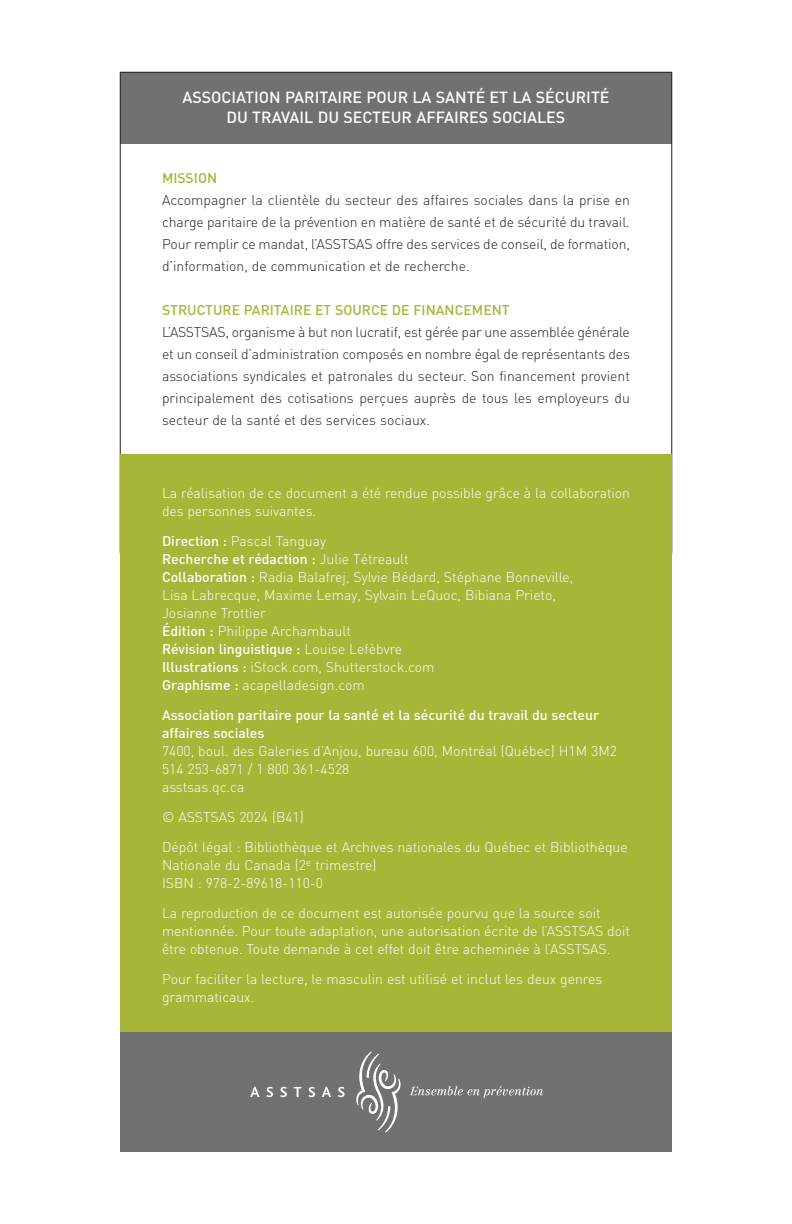
<style>
.page{position:relative;width:792px;height:1224px;background:#fff}
.page>*{position:absolute;margin:0;border:0;box-sizing:border-box;transform-origin:0 0}
.t1{font:500 16px/20px "DIN";color:#fff;text-align:center}
.t2{font:300 14px/18px "DIN";color:#fff}
.t3{font:300 14px/22px "DIN";color:#231f20;text-align:justify}
.t4{font:500 14px/18px "DIN";color:#fff}
.t5{font:500 14px "DIN";color:#a7b639}
.s1{font-weight:500}
.s2{font-weight:300}
</style>
<div class="page">
<div style="left:120px;top:72px;width:552px;height:72px;background:#727172"></div>
<div style="left:120px;top:454px;width:552px;height:590px;background:#a7b639"></div>
<div style="left:120px;top:1032px;width:552px;height:120px;background:#727172"></div>
<svg style="left:250px;top:1087px;width:10px;height:10px"></svg>
<svg style="left:266px;top:1087px;width:7px;height:10px"></svg>
<svg style="left:280px;top:1087px;width:7px;height:10px"></svg>
<svg style="left:294px;top:1087px;width:8px;height:10px"></svg>
<svg style="left:308px;top:1087px;width:7px;height:10px"></svg>
<svg style="left:322px;top:1087px;width:9px;height:10px"></svg>
<svg style="left:338px;top:1087px;width:7px;height:10px"></svg>
<svg style="left:410px;top:1086px;width:133px;height:12px"></svg>
<svg style="left:356px;top:1052px;width:45px;height:80px"></svg>
<p class="t1" style="left:182px;top:87px;width:429px">ASSOCIATION PARITAIRE POUR LA SANTÉ ET LA SÉCURITÉ<br>DU TRAVAIL DU SECTEUR AFFAIRES SOCIALES</p>
<p class="t5" style="left:162px;top:169px;width:57px">MISSION</p>
<p class="t3" style="left:162px;top:189px;width:469px">Accompagner la clientèle du secteur des affaires sociales dans la prise en charge paritaire de la prévention en matière de santé et de sécurité du travail.<br>Pour remplir ce mandat, l’ASSTSAS offre des services de conseil, de formation, d’information, de communication et de recherche.</p>
<p class="t5" style="left:162px;top:301px;width:349px">STRUCTURE PARITAIRE ET SOURCE DE FINANCEMENT</p>
<p class="t3" style="left:162px;top:321px;width:469px">L’ASSTSAS, organisme à but non lucratif, est gérée par une assemblée générale et un conseil d’administration composés en nombre égal de représentants des associations syndicales et patronales du secteur. Son financement provient principalement des cotisations perçues auprès de tous les employeurs du secteur de la santé et des services sociaux.</p>
<p class="t2" style="left:162px;top:484px;width:470px">La réalisation de ce document a été rendue possible grâce à la collaboration des personnes suivantes.</p>
<p class="t2" style="left:162px;top:532px;width:166px"><span class="s1">Direction :</span> Pascal Tanguay</p>
<p class="t4" style="left:162px;top:550px;width:248px">Recherche et rédaction : <span class="s2">Julie Tétreault</span></p>
<p class="t2" style="left:162px;top:568px;width:413px"><span class="s1">Collaboration :</span> Radia Balafrej, Sylvie Bédard, Stéphane Bonneville,<br>Lisa Labrecque, Maxime Lemay, Sylvain LeQuoc, Bibiana Prieto,<br>Josianne Trottier</p>
<p class="t2" style="left:162px;top:622px;width:190px"><span class="s1">Édition :</span> Philippe Archambault</p>
<p class="t4" style="left:162px;top:640px;width:242px">Révision linguistique : <span class="s2">Louise Lefèbvre</span></p>
<p class="t2" style="left:162px;top:658px;width:274px"><span class="s1">Illustrations :</span> iStock.com, Shutterstock.com</p>
<p class="t2" style="left:162px;top:676px;width:204px"><span class="s1">Graphisme :</span> acapelladesign.com</p>
<p class="t4" style="left:162px;top:706px;width:439px">Association paritaire pour la santé et la sécurité du travail du secteur affaires sociales</p>
<p class="t2" style="left:162px;top:742px;width:457px">7400, boul. des Galeries d’Anjou, bureau 600, Montréal (Québec) H1M 3M2</p>
<p class="t2" style="left:162px;top:760px;width:189px">514 253-6871 / 1 800 361-4528</p>
<p class="t2" style="left:162px;top:778px;width:84px">asstsas.qc.ca</p>
<p class="t2" style="left:162px;top:808px;width:143px">© ASSTSAS 2024 (B41)</p>
<p class="t2" style="left:162px;top:838px;width:467px">Dépôt légal : Bibliothèque et Archives nationales du Québec et Bibliothèque<br>Nationale du Canada (2<sup>e</sup> trimestre)</p>
<p class="t2" style="left:162px;top:874px;width:163px">ISBN : 978-2-89618-110-0</p>
<p class="t2" style="left:162px;top:904px;width:470px">La reproduction de ce document est autorisée pourvu que la source soit mentionnée. Pour toute adaptation, une autorisation écrite de l’ASSTSAS doit être obtenue. Toute demande à cet effet doit être acheminée à l’ASSTSAS.</p>
<p class="t2" style="left:162px;top:970px;width:442px">Pour faciliter la lecture, le masculin est utilisé et inclut les deux genres grammaticaux.</p>
</div>
